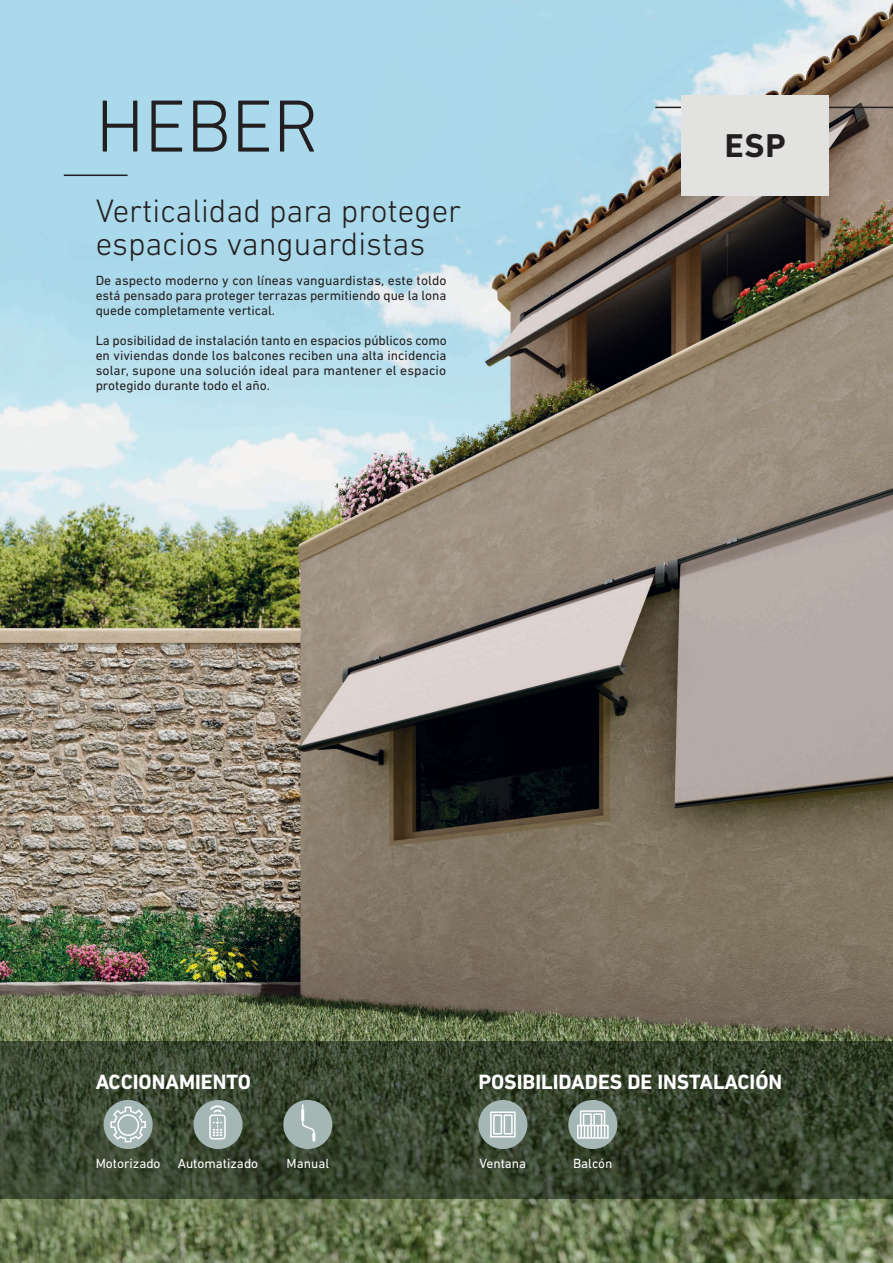
<style>
.page{position:relative;width:893px;height:1263px;background:#fff}
.page>*{position:absolute;margin:0;border:0;box-sizing:border-box;transform-origin:0 0}
._0_0_2_Titulo_Modelo{font:300 75px "DIN Next LT Pro";color:#231f20}
.titulo_separata_cast{font:700 33.6px "DIN Next LT Pro";color:#231f20}
._0_1_1_Claim_Modelo{font:300 33px/33px "DIN Next LT Pro";color:#231f20}
._0_2_2_Titulo_2_Nive{font:700 21px "DIN Next LT Pro";color:#fff}
._0_3_Texto_General{font:13.5px/15px "DIN Next LT Pro";color:#231f20;text-align:justify}
._0_3_Texto_General-2{font:13.5px "DIN Next LT Pro";color:#fff}
</style>
<div class="page">
<img style="left:0;top:0;width:893px;height:1263px">
<hr style="left:64px;top:175px;width:64px;height:1px;background:#231f20">
<svg style="left:0;top:1041px;width:893px;height:158px;background:#37442e"></svg>
<div style="left:104px;top:1100px;width:49px;height:49px;background:#a4b7b4;border-radius:50%"></div>
<svg style="left:110px;top:1106px;width:36px;height:36px"></svg>
<div style="left:194px;top:1100px;width:49px;height:49px;background:#a4b7b4;border-radius:50%"></div>
<svg style="left:209px;top:1105px;width:17px;height:34px"></svg>
<div style="left:283px;top:1100px;width:49px;height:49px;background:#a4b7b4;border-radius:50%"></div>
<svg style="left:301px;top:1104px;width:14px;height:38px"></svg>
<div style="left:478px;top:1100px;width:49px;height:49px;background:#a4b7b4;border-radius:50%"></div>
<svg style="left:490px;top:1111px;width:26px;height:26px"></svg>
<div style="left:568px;top:1100px;width:49px;height:49px;background:#a4b7b4;border-radius:50%"></div>
<svg style="left:577px;top:1110px;width:32px;height:29px"></svg>
<hr style="left:655px;top:107px;width:238px;height:1px;background:#231f20">
<div style="left:681px;top:95px;width:148px;height:101px;background:#e2e2e1"></div>
<p class="_0_0_2_Titulo_Modelo" style="left:96px;top:83px;width:225px">HEBER</p>
<p class="_0_1_1_Claim_Modelo" style="left:96px;top:194px;width:367px">Verticalidad para proteger espacios vanguardistas</p>
<p class="_0_3_Texto_General" style="left:96px;top:273px;width:352px">De aspecto moderno y con líneas vanguardistas, este toldo está pensado para proteger terrazas permitiendo que la lona quede completamente vertical.</p>
<p class="_0_3_Texto_General" style="left:96px;top:333px;width:353px">La posibilidad de instalación tanto en espacios públicos como en viviendas donde los balcones reciben una alta incidencia solar, supone una solución ideal para mantener el espacio protegido durante todo el año.</p>
<p class="titulo_separata_cast" style="left:725px;top:126px;width:62px">ESP</p>
<p class="_0_2_2_Titulo_2_Nive" style="left:96px;top:1069px;width:157px">ACCIONAMIENTO</p>
<p class="_0_3_Texto_General-2" style="left:96px;top:1155px;width:66px">Motorizado</p>
<p class="_0_3_Texto_General-2" style="left:178px;top:1155px;width:82px">Automatizado</p>
<p class="_0_3_Texto_General-2" style="left:287px;top:1155px;width:44px">Manual</p>
<p class="_0_2_2_Titulo_2_Nive" style="left:478px;top:1069px;width:305px">POSIBILIDADES DE INSTALACIÓN</p>
<p class="_0_3_Texto_General-2" style="left:479px;top:1155px;width:48px">Ventana</p>
<p class="_0_3_Texto_General-2" style="left:573px;top:1155px;width:41px">Balcón</p>
</div>
